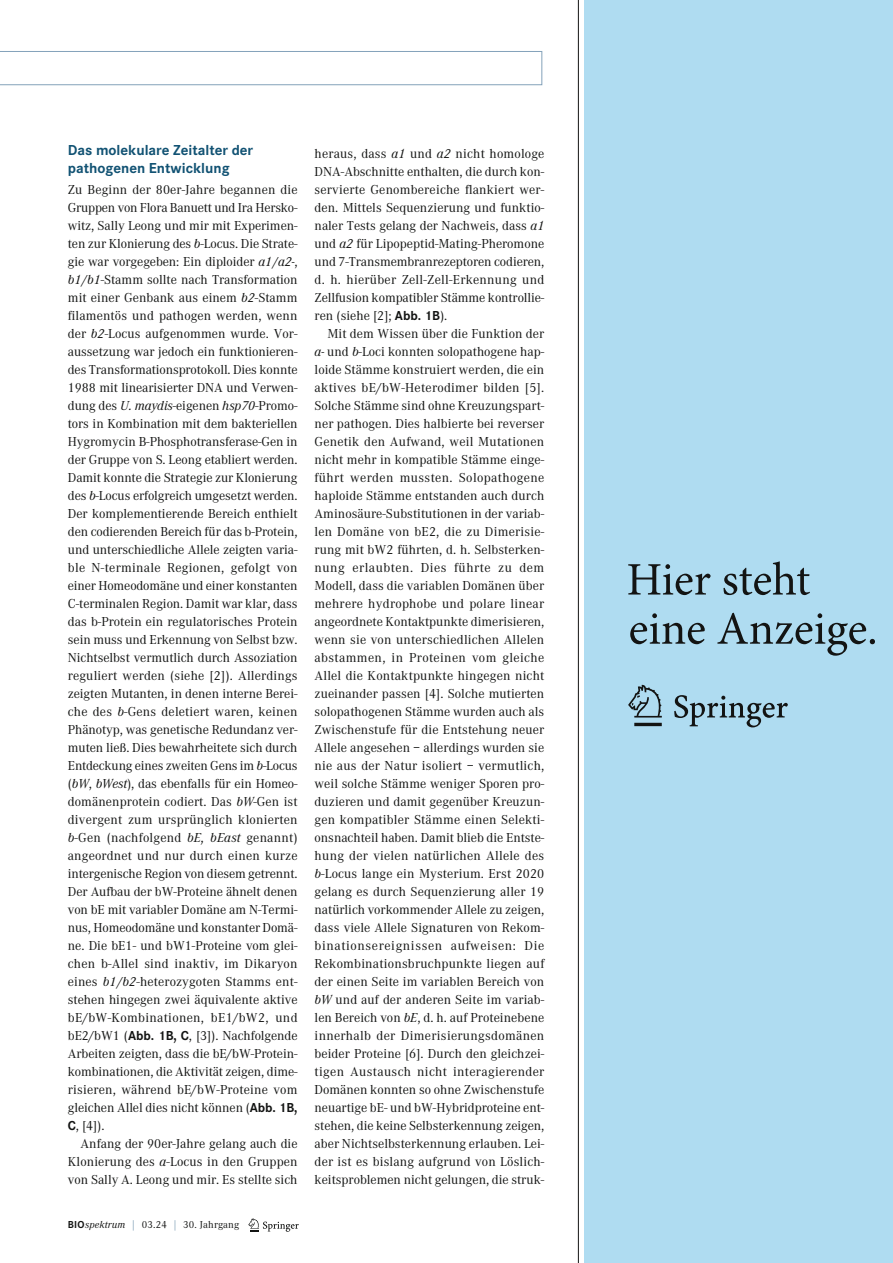
<style>
.page{position:relative;width:893px;height:1263px;background:#fff}
.page>*{position:absolute;margin:0;border:0;box-sizing:border-box;transform-origin:0 0}
.t1{font:700 15px/18px "Corporate S";color:#115273}
.t2{font:13.5px/18px "Corporate A";color:#131413;text-align:justify}
.t3{font:10.5px "Corporate A";letter-spacing:.015em;color:#131413}
.s1{font-style:italic}
.s2{font-family:"Corporate S";font-weight:700}
.s3{color:#658ba6}
</style>
<div class="page">
<svg style="left:248px;top:1218px;width:51px;height:14px"></svg>
<hr style="left:578px;top:0;width:1px;height:1263px;background:#131413">
<div style="left:584px;top:0;width:308px;height:1263px;background:#afdcf1"></div>
<svg style="left:628px;top:561px;width:247px;height:95px"></svg>
<svg style="left:628px;top:685px;width:159px;height:42px"></svg>
<svg style="left:0;top:51px;width:542px;height:34px"></svg>
<p class="t1" style="left:68px;top:143px;width:187px">Das molekulare Zeitalter der pathogenen Entwicklung</p>
<p class="t2" style="left:68px;top:182px;width:231px">Zu Beginn der 80er-Jahre begannen die Gruppen von Flora Banuett und Ira Hersko&shy;witz, Sally Leong und mir mit Experimen&shy;ten zur Klonierung des <span class="s1">b</span>-Locus. Die Strate&shy;gie war vorgegeben: Ein diploider <span class="s1">a1/a2-</span>, <span class="s1">b1/b1</span>-Stamm sollte nach Transformation mit einer Genbank aus einem <span class="s1">b2</span>-Stamm filamentös und pathogen werden, wenn der <span class="s1">b2</span>-Locus aufgenommen wurde. Vor&shy;aussetzung war jedoch ein funktionieren&shy;des Transformationsprotokoll. Dies konnte 1988 mit linearisierter DNA und Verwen&shy;dung des <span class="s1">U. maydis</span>-eigenen <span class="s1">hsp70</span>-Promo&shy;tors in Kombination mit dem bakteriellen Hygromycin B-Phosphotransferase-Gen in der Gruppe von S. Leong etabliert werden.<br>Damit konnte die Strategie zur Klonierung des <span class="s1">b</span>-Locus erfolgreich umgesetzt werden.<br>Der komplementierende Bereich enthielt den codierenden Bereich für das b-Protein, und unterschiedliche Allele zeigten varia&shy;ble N-terminale Regionen, gefolgt von einer Homeodomäne und einer konstanten C-terminalen Region. Damit war klar, dass das b-Protein ein regulatorisches Protein sein muss und Erkennung von Selbst bzw.<br>Nichtselbst vermutlich durch Assoziation reguliert werden (siehe [2]). Allerdings zeigten Mutanten, in denen interne Berei&shy;che des <span class="s1">b</span>-Gens deletiert waren, keinen Phänotyp, was genetische Redundanz ver&shy;muten ließ. Dies bewahrheitete sich durch Entdeckung eines zweiten Gens im <span class="s1">b</span>-Locus (<span class="s1">bW</span>, <span class="s1">bWest</span>), das ebenfalls für ein Homeo&shy;domänenprotein codiert. Das <span class="s1">bW</span>-Gen ist divergent zum ursprünglich klonierten <span class="s1">b</span>-Gen (nachfolgend <span class="s1">bE, bEast</span> genannt) angeordnet und nur durch einen kurze intergenische Region von diesem getrennt.<br>Der Aufbau der bW-Proteine ähnelt denen von bE mit variabler Domäne am N-Termi&shy;nus, Homeodomäne und kon stanter Domä&shy;ne. Die bE1- und bW1-Proteine vom glei&shy;chen b-Allel sind inaktiv, im Dikaryon eines <span class="s1">b1/b2</span>-heterozygoten Stamms ent&shy;stehen hingegen zwei äquivalente aktive bE/bW-Kombinationen, bE1/bW2, und bE2/bW1 (<span class="s2">Abb. 1B, C</span>, [3]). Nachfolgende Arbeiten zeigten, dass die bE/bW-Protein&shy;kombinationen, die Aktivität zeigen, dime&shy;risieren, während bE/bW-Proteine vom gleichen Allel dies nicht können (<span class="s2">Abb. 1B, C</span>, [4]).</p>
<p class="t2" style="left:68px;top:1136px;width:231px;text-indent:13px">Anfang der 90er-Jahre gelang auch die Klonierung des <span class="s1">a</span>-Locus in den Gruppen von Sally A. Leong und mir. Es stellte sich</p>
<p class="t3" style="left:68px;top:1221px;width:173px"><span class="s2">BIO</span><span class="s1">spektrum</span> <span class="s3">|</span> 03.24 <span class="s3">|</span> 30. Jahrgang</p>
<p class="t2" style="left:314px;top:146px;width:231px">heraus, dass <span class="s1">a1</span> und <span class="s1">a2</span> nicht homologe DNA-Abschnitte enthalten, die durch kon&shy;servierte Genombereiche flankiert wer&shy;den. Mittels Sequenzierung und funktio&shy;naler Tests gelang der Nachweis, dass <span class="s1">a1 </span>und <span class="s1">a2</span> für Lipopeptid-Mating-Pheromone und 7-Transmembranrezeptoren codieren, d. h. hierüber Zell-Zell-Erkennung und Zellfusion kompatibler Stämme kontrollie&shy;ren (siehe [2]; <span class="s2">Abb. 1B</span>).</p>
<p class="t2" style="left:314px;top:326px;width:231px;text-indent:13px">Mit dem Wissen über die Funktion der <span class="s1">a-</span> und <span class="s1">b</span>-Loci konnten solopathogene hap&shy;loide Stämme konstruiert werden, die ein aktives bE/bW-Heterodimer bilden [5].<br>Solche Stämme sind ohne Kreuzungspart&shy;ner pathogen. Dies halbierte bei reverser Genetik den Aufwand, weil Mutationen nicht mehr in kompatible Stämme einge&shy;führt werden mussten. Solopathogene haploide Stämme entstanden auch durch Aminosäure-Substitutionen in der variab&shy;len Domäne von bE2, die zu Dimerisie&shy;rung mit bW2 führten, d. h. Selbsterken&shy;nung erlaubten. Dies führte zu dem Modell, dass die variablen Domänen über mehrere hydrophobe und polare linear angeordnete Kontaktpunkte dimerisieren, wenn sie von unterschiedlichen Allelen abstammen, in Proteinen vom gleiche Allel die Kontaktpunkte hingegen nicht zueinander passen [4]. Solche mutierten solopathogenen Stämme wurden auch als Zwischenstufe für die Entstehung neuer Allele angesehen – allerdings wurden sie nie aus der Natur isoliert – vermutlich, weil solche Stämme weniger Sporen pro&shy;duzieren und damit gegenüber Kreuzun&shy;gen kompatibler Stämme einen Selekti&shy;onsnachteil haben. Damit blieb die Entste&shy;hung der vielen natürlichen Allele des <span class="s1">b</span>-Locus lange ein Mysterium. Erst 2020 gelang es durch Sequenzierung aller 19 natürlich vorkommender Allele zu zeigen, dass viele Allele Signaturen von Rekom&shy;binationsereignissen aufweisen: Die Rekombinationsbruchpunkte liegen auf der einen Seite im variablen Bereich von <span class="s1">bW</span> und auf der anderen Seite im variab&shy;len Bereich von <span class="s1">bE</span>, d. h. auf Proteinebene innerhalb der Dimerisierungsdomänen beider Proteine [6]. Durch den gleichzei&shy;tigen Austausch nicht interagierender Domänen konnten so ohne Zwischenstufe neuartige bE- und bW-Hybridproteine ent&shy;stehen, die keine Selbsterkennung zeigen, aber Nichtselbsterkennung erlauben. Lei&shy;der ist es bislang aufgrund von Löslich&shy;keitsproblemen nicht gelungen, die struk-</p>
</div>
